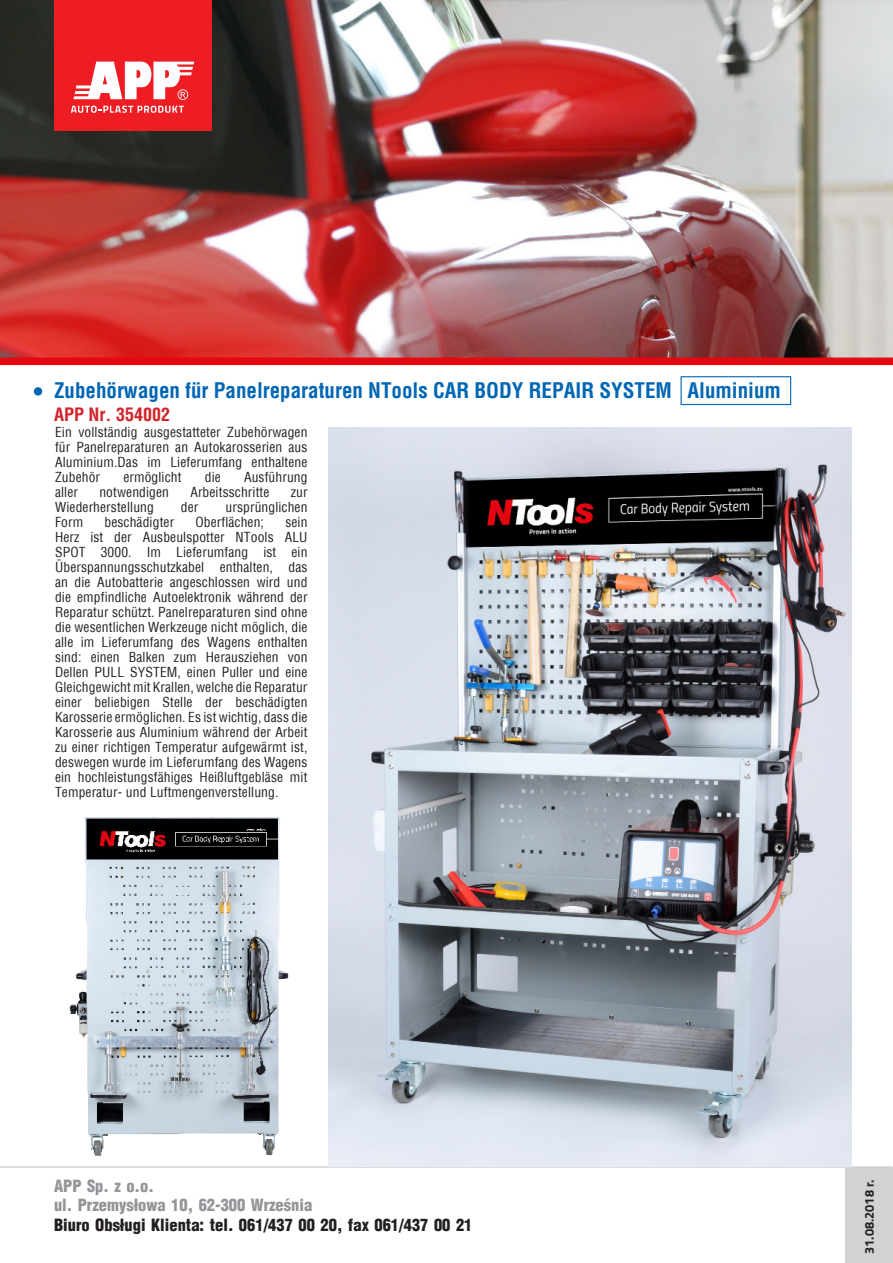
<style>
.page{position:relative;width:893px;height:1263px;background:#fff}
.page>*{position:absolute;margin:0;border:0;box-sizing:border-box;transform-origin:0 0}
.t1{font:700 condensed 21px "Switzerland";color:#0166b3}
.t2{font:700 condensed 18px "Switzerland";color:#d1232a}
.t3{font:900 16.5px "Switzerland Cond";color:#231f20}
.t4{font:900 16.5px/19.8px "Switzerland Cond";color:#939598}
.t5{font:13.5px/15px "Switzerland Condensed";letter-spacing:.01em;color:#231f20;text-align:justify}
.t6{font:700 12.75px "Titillium";color:#231f20}
</style>
<div class="page">
<img style="left:0;top:0;width:893px;height:358px">
<div style="left:0;top:358px;width:893px;height:7px;background:#e80611"></div>
<hr style="left:0;top:1166px;width:892px;height:2px;background:#d1d2d4">
<div style="left:845px;top:1167px;width:48px;height:96px;background:#d1d2d4"></div>
<div style="left:54px;top:0;width:157px;height:130px;background:#ee1d23"></div>
<svg style="left:71px;top:106px;width:113px;height:7px"></svg>
<svg style="left:73px;top:62px;width:121px;height:38px"></svg>
<div style="left:34px;top:387px;width:8px;height:9px;background:#0166b3;border-radius:50%"></div>
<img style="left:329px;top:427px;width:522px;height:739px">
<img style="left:55px;top:817px;width:253px;height:351px">
<div style="left:681px;top:376px;width:110px;height:29px;border:1px solid #0166b3"></div>
<p class="t1" style="left:54px;top:378px;width:728px">Zubehörwagen für Panelreparaturen NTools CAR BODY REPAIR SYSTEM Aluminium</p>
<p class="t2" style="left:54px;top:403px;width:118px">APP Nr. 354002</p>
<p class="t5" style="left:55px;top:424px;width:254px">Ein vollständig ausgestatteter Zubehörwagen für Panelreparaturen an Autokarosserien aus Aluminium.Das im Lieferumfang enthaltene Zubehör</p>
<p class="t5" style="left:123px;top:469px;width:60px">ermöglicht</p>
<p class="t5" style="left:205px;top:469px;width:18px">die</p>
<p class="t5" style="left:244px;top:469px;width:65px">Ausführung</p>
<p class="t5" style="left:55px;top:484px;width:25px">aller</p>
<p class="t5" style="left:99px;top:484px;width:71px">notwendigen</p>
<p class="t5" style="left:190px;top:484px;width:81px">Arbeitsschritte</p>
<p class="t5" style="left:291px;top:484px;width:18px">zur</p>
<p class="t5" style="left:55px;top:499px;width:100px">Wiederherstellung</p>
<p class="t5" style="left:181px;top:499px;width:19px">der</p>
<p class="t5" style="left:226px;top:499px;width:83px">ursprünglichen</p>
<p class="t5" style="left:55px;top:514px;width:30px">Form</p>
<p class="t5" style="left:105px;top:514px;width:71px">beschädigter</p>
<p class="t5" style="left:195px;top:514px;width:70px">Oberflächen;</p>
<p class="t5" style="left:55px;top:514px;width:254px;text-indent:230px">sein Herz ist der Ausbeulspotter NTools ALU SPOT 3000. Im Lieferumfang ist ein Überspannungsschutzkabel enthalten, das an die Autobatterie angeschlossen wird und die empfindliche Autoelektronik während der Reparatur schützt. Panelreparaturen sind ohne die wesentlichen Werkzeuge nicht möglich, die alle im Lieferumfang des Wagens enthalten sind: einen Balken zum Herausziehen von Dellen PULL SYSTEM, einen Puller und eine Gleichgewicht mit Krallen, welche die Reparatur einer beliebigen Stelle der beschädigten Karosserie ermöglichen. Es ist wichtig, dass die Karosserie aus Aluminium während der Arbeit zu einer richtigen Temperatur aufgewärmt ist, deswegen wurde im Lieferumfang des Wagens ein hochleistungsfähiges Heißluftgebläse mit Temperatur- und Luftmengenverstellung.</p>
<p class="t4" style="left:54px;top:1175px;width:260px">APP Sp. z o.o.<br>ul. Przemysłowa 10, 62-300 Września</p>
<p class="t3" style="left:54px;top:1214px;width:420px">Biuro Obsługi Klienta: tel. 061/437 00 20, fax 061/437 00 21</p>
<p class="t6" style="left:860px;top:1254px;width:75px;rotate:-90deg">31.08.2018 r.</p>
</div>
